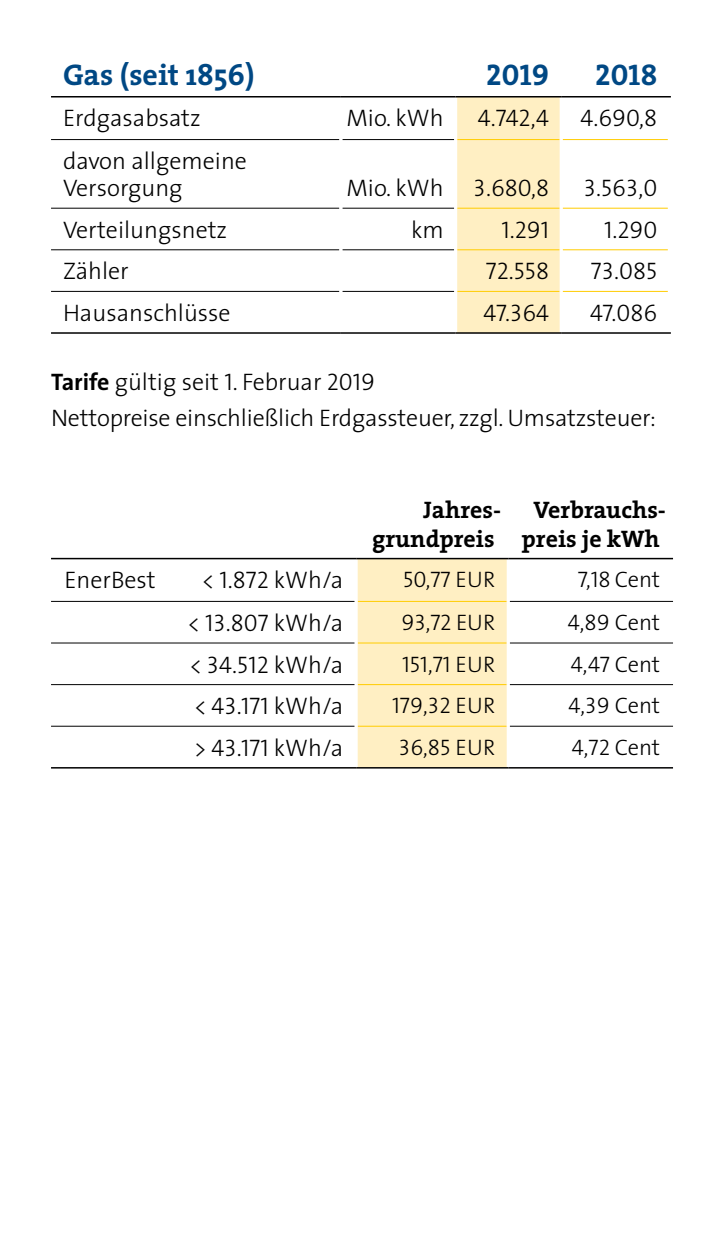
<style>
.page{position:relative;width:706px;height:1259px;background:#fff}
.page>*{position:absolute;margin:0;border:0;box-sizing:border-box;transform-origin:0 0}
.t1{font:700 30px "The Serif";color:#004884}
.t2{font:30px "The Serif Bold Caps";color:#004884}
.t3{font:300 24px/27px "The Sans";color:#000}
.t4{font:24px "The Sans Light Caps";color:#000}
.t5{font:700 24px/28.8px "The Serif";color:#000;text-align:right}
.t6{font:22.5px "The Sans Light Caps";color:#000}
.s1{font-family:"The Sans Light Caps";font-weight:400}
.s2{font-weight:700}
.s3{font-family:"The Sans";font-weight:300}
</style>
<div class="page">
<svg style="left:457px;top:97px;width:211px;height:235px"></svg>
<hr style="left:51px;top:139px;width:288px;height:1px;background:#000">
<hr style="left:342px;top:139px;width:112px;height:1px;background:#000">
<hr style="left:51px;top:208px;width:288px;height:1px;background:#000">
<hr style="left:342px;top:208px;width:112px;height:1px;background:#000">
<hr style="left:51px;top:249px;width:288px;height:1px;background:#000">
<hr style="left:342px;top:249px;width:112px;height:1px;background:#000">
<hr style="left:51px;top:291px;width:288px;height:1px;background:#000">
<hr style="left:342px;top:291px;width:112px;height:1px;background:#000">
<hr style="left:457px;top:139px;width:103px;height:1px;background:#fc0">
<hr style="left:563px;top:139px;width:105px;height:1px;background:#fc0">
<hr style="left:457px;top:208px;width:103px;height:1px;background:#fc0">
<hr style="left:563px;top:208px;width:105px;height:1px;background:#fc0">
<hr style="left:457px;top:249px;width:103px;height:1px;background:#fc0">
<hr style="left:563px;top:249px;width:105px;height:1px;background:#fc0">
<hr style="left:457px;top:291px;width:103px;height:1px;background:#fc0">
<hr style="left:563px;top:291px;width:105px;height:1px;background:#fc0">
<hr style="left:560px;top:97px;width:3px;height:43px;background:#fff">
<hr style="left:560px;top:140px;width:3px;height:68px;background:#fff">
<hr style="left:560px;top:208px;width:3px;height:42px;background:#fff">
<hr style="left:560px;top:250px;width:3px;height:41px;background:#fff">
<hr style="left:560px;top:291px;width:3px;height:41px;background:#fff">
<hr style="left:51px;top:96px;width:290px;height:1px;background:#000">
<hr style="left:341px;top:96px;width:115px;height:1px;background:#000">
<hr style="left:456px;top:96px;width:105px;height:1px;background:#000">
<hr style="left:561px;top:96px;width:110px;height:1px;background:#000">
<hr style="left:51px;top:332px;width:290px;height:2px;background:#000">
<hr style="left:341px;top:332px;width:115px;height:2px;background:#000">
<hr style="left:456px;top:332px;width:105px;height:2px;background:#000">
<hr style="left:561px;top:332px;width:110px;height:2px;background:#000">
<div style="left:358px;top:559px;width:149px;height:208px;background:#ffefc3"></div>
<hr style="left:51px;top:601px;width:304px;height:1px;background:#000">
<hr style="left:510px;top:601px;width:163px;height:1px;background:#000">
<hr style="left:51px;top:642px;width:304px;height:1px;background:#000">
<hr style="left:510px;top:642px;width:163px;height:1px;background:#000">
<hr style="left:51px;top:684px;width:304px;height:1px;background:#000">
<hr style="left:510px;top:684px;width:163px;height:1px;background:#000">
<hr style="left:358px;top:642px;width:149px;height:1px;background:#fc0">
<hr style="left:358px;top:601px;width:149px;height:1px;background:#fc0">
<hr style="left:358px;top:684px;width:149px;height:1px;background:#fc0">
<hr style="left:358px;top:725px;width:149px;height:1px;background:#fc0">
<hr style="left:510px;top:725px;width:163px;height:1px;background:#000">
<hr style="left:51px;top:725px;width:304px;height:1px;background:#000">
<hr style="left:508px;top:767px;width:165px;height:1px;background:#020203">
<hr style="left:51px;top:767px;width:305px;height:1px;background:#000">
<hr style="left:356px;top:767px;width:152px;height:1px;background:#000">
<hr style="left:51px;top:558px;width:305px;height:1px;background:#000">
<hr style="left:508px;top:558px;width:165px;height:1px;background:#000">
<hr style="left:356px;top:558px;width:152px;height:1px;background:#000">
<p class="t1" style="left:63px;top:49px;width:193px">Gas (seit 1856)</p>
<p class="t2" style="left:486px;top:49px;width:64px">2019</p>
<p class="t2" style="left:595px;top:49px;width:64px">2018</p>
<p class="t3" style="left:63px;top:104px;width:139px">Erdgasabsatz</p>
<p class="t3" style="left:346px;top:104px;width:99px">Mio. kWh</p>
<p class="t4" style="left:478px;top:98px;width:73px">4.742,4</p>
<p class="t4" style="left:580px;top:98px;width:78px">4.690,8</p>
<p class="t3" style="left:63px;top:147px;width:185px">davon allgemeine<br>Versorgung</p>
<p class="t3" style="left:346px;top:174px;width:204px">Mio. kWh <span class="s1">3.680,8</span></p>
<p class="t4" style="left:584px;top:168px;width:75px">3.563,0</p>
<p class="t3" style="left:63px;top:215px;width:166px">Verteilungsnetz</p>
<p class="t3" style="left:411px;top:215px;width:34px">km</p>
<p class="t4" style="left:501px;top:210px;width:49px">1.291</p>
<p class="t4" style="left:604px;top:210px;width:55px">1.290</p>
<p class="t3" style="left:63px;top:257px;width:67px">Zähler</p>
<p class="t4" style="left:486px;top:251px;width:65px">72.558</p>
<p class="t4" style="left:591px;top:251px;width:68px">73.085</p>
<p class="t3" style="left:63px;top:299px;width:169px">Hausanschlüsse</p>
<p class="t4" style="left:484px;top:293px;width:67px">47.364</p>
<p class="t4" style="left:590px;top:293px;width:69px">47.086</p>
<p class="t3" style="left:51px;top:363px;width:606px;line-height:36px"><span class="s2">Tarife</span> gültig seit <span class="s1">1</span>. Februar <span class="s1">2019<br></span>Nettopreise einschließlich Erdgassteuer, zzgl. Umsatzsteuer:</p>
<p class="t5" style="left:372px;top:494px;width:128px">Jahres&shy;grundpreis</p>
<p class="t5" style="left:522px;top:494px;width:146px;text-align:center">Verbrauchs&shy;preis je kWh</p>
<p class="t3" style="left:64px;top:566px;width:93px">EnerBest</p>
<p class="t3" style="left:202px;top:566px;width:143px">&lt; <span class="s1">1.872</span> kWh/a</p>
<p class="t6" style="left:403px;top:561px;width:94px">50,77 <span class="s3">EUR</span></p>
<p class="t6" style="left:578px;top:561px;width:84px">7,18 <span class="s3">Cent</span></p>
<p class="t3" style="left:188px;top:608px;width:157px">&lt; <span class="s1">13.807</span> kWh/a</p>
<p class="t6" style="left:402px;top:604px;width:95px">93,72 <span class="s3">EUR</span></p>
<p class="t6" style="left:568px;top:604px;width:94px">4,89 <span class="s3">Cent</span></p>
<p class="t3" style="left:190px;top:650px;width:155px">&lt; <span class="s1">34.512</span> kWh/a</p>
<p class="t6" style="left:402px;top:645px;width:95px">151,71 <span class="s3">EUR</span></p>
<p class="t6" style="left:571px;top:645px;width:91px">4,47 <span class="s3">Cent</span></p>
<p class="t3" style="left:194px;top:692px;width:150px">&lt; <span class="s1">43.171</span> kWh/a</p>
<p class="t6" style="left:392px;top:687px;width:105px">179,32 <span class="s3">EUR</span></p>
<p class="t6" style="left:568px;top:687px;width:93px">4,39 <span class="s3">Cent</span></p>
<p class="t3" style="left:194px;top:733px;width:150px">&gt; <span class="s1">43.171</span> kWh/a</p>
<p class="t6" style="left:399px;top:728px;width:98px">36,85 <span class="s3">EUR</span></p>
<p class="t6" style="left:572px;top:728px;width:90px">4,72 <span class="s3">Cent</span></p>
</div>
